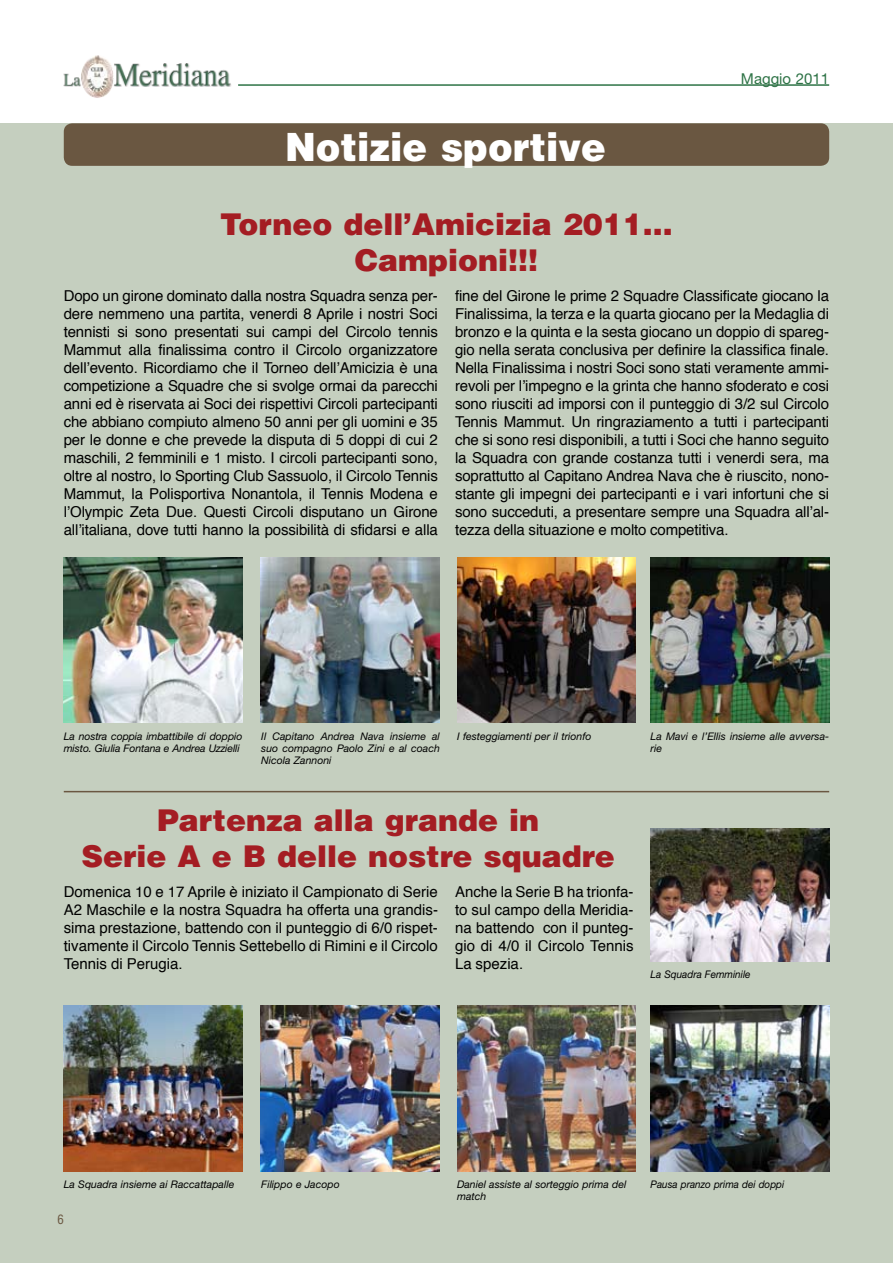
<style>
.page{position:relative;width:893px;height:1263px;background:#fff}
.page>*{position:absolute;margin:0;border:0;box-sizing:border-box;transform-origin:0 0}
.t1{font:900 39px "Helvetica";color:#fff;scale:.95 1}
.t2{font:900 30px/36px "Helvetica";color:#a41d23;text-align:center}
.t3{font:15px/18px "Helvetica";letter-spacing:-.01em;color:#000;text-align:justify}
.t4{font:15px "Helvetica Neue";color:#2e7346}
.t5{font:condensed 12.75px "Helvetica";color:#6a5741}
.t6{font:italic 10.5px/12px "Helvetica Neue";color:#000}
.t7{font:italic 10.5px "Helvetica Neue";color:#000;scale:.95 1}
</style>
<div class="page">
<div style="left:0;top:123px;width:892px;height:1140px;background:#c5cfbf"></div>
<img style="left:114px;top:63px;width:117px;height:24px">
<img style="left:63px;top:73px;width:18px;height:14px">
<img style="left:81px;top:55px;width:33px;height:43px">
<hr style="left:238px;top:84px;width:591px;height:2px;background:#2e7346">
<div style="left:64px;top:123px;width:765px;height:43px;background:#6a5741;border-radius:9px"></div>
<img style="left:457px;top:557px;width:179px;height:166px">
<img style="left:260px;top:557px;width:179px;height:166px">
<img style="left:651px;top:557px;width:178px;height:166px">
<img style="left:64px;top:557px;width:178px;height:166px">
<img style="left:457px;top:1005px;width:179px;height:166px">
<img style="left:260px;top:1005px;width:179px;height:166px">
<img style="left:651px;top:1005px;width:178px;height:166px">
<img style="left:64px;top:1005px;width:178px;height:166px">
<hr style="left:64px;top:791px;width:765px;height:1px;background:#6a5741">
<img style="left:651px;top:828px;width:178px;height:133px">
<h1 class="t1" style="left:285px;top:122px;width:339px">Notizie sportive</h1>
<h2 class="t2" style="left:220px;top:205px;width:454px">Torneo dell’Amicizia 2011...<br>Campioni!!!</h2>
<p class="t4" style="left:741px;top:70px;width:90px">Maggio 2011</p>
<p class="t3" style="left:64px;top:286px;width:376px">Dopo un girone dominato dalla nostra Squadra senza per&shy;dere nemmeno una partita, venerdi 8 Aprile i nostri Soci tennisti si sono presentati sui campi del Circolo tennis Mammut alla finalissima contro il Circolo organizzatore dell’evento. Ricordiamo che il Torneo dell’Amicizia è una competizione a Squadre che si svolge ormai da parecchi anni ed è riservata ai Soci dei rispettivi Circoli partecipanti che abbiano compiuto almeno 50 anni per gli uomini e 35 per le donne e che prevede la disputa di 5 doppi di cui 2 maschili, 2 femminili e 1 misto. I circoli partecipanti sono, oltre al nostro, lo Sporting Club Sassuolo, il Circolo Tennis Mammut, la Polisportiva Nonantola, il Tennis Modena e l’Olympic Zeta Due. Questi Circoli disputano un Girone all’italiana, dove tutti hanno la possibilità di sfidarsi e alla</p>
<p class="t3" style="left:455px;top:286px;width:376px">fine del Girone le prime 2 Squadre Classificate giocano la Finalissima, la terza e la quarta giocano per la Medaglia di bronzo e la quinta e la sesta giocano un doppio di spareg&shy;gio nella serata conclusiva per definire la classifica finale.<br>Nella Finalissima i nostri Soci sono stati veramente ammi&shy;revoli per l’impegno e la grinta che hanno sfoderato e cosi sono riusciti ad imporsi con il punteggio di 3/2 sul Circolo Tennis Mammut. Un ringraziamento a tutti i partecipanti che si sono resi disponibili, a tutti i Soci che hanno seguito la Squadra con grande costanza tutti i venerdi sera, ma soprattutto al Capitano Andrea Nava che è riuscito, nono&shy;stante gli impegni dei partecipanti e i vari infortuni che si sono succeduti, a presentare sempre una Squadra all’al&shy;tezza della situazione e molto competitiva.</p>
<p class="t6" style="left:64px;top:730px;width:180px">La nostra coppia imbattibile di doppio misto. Giulia Fontana e Andrea Uzzielli</p>
<p class="t6" style="left:261px;top:730px;width:180px">Il Capitano Andrea Nava insieme al</p>
<p class="t6" style="left:457px;top:730px;width:136px">I festeggiamenti per il trionfo</p>
<p class="t6" style="left:261px;top:742px;width:180px">suo compagno Paolo Zini e al coach<br>Nicola Zannoni</p>
<p class="t6" style="left:651px;top:730px;width:180px">La Mavi e l’Ellis insieme alle avversa&shy;rie</p>
<h2 class="t2" style="left:81px;top:801px;width:535px">Partenza alla grande in<br>Serie A e B delle nostre squadre</h2>
<p class="t3" style="left:64px;top:882px;width:376px">Domenica 10 e 17 Aprile è iniziato il Campionato di Serie A2 Maschile e la nostra Squadra ha offerta una grandis&shy;sima prestazione, battendo con il punteggio di 6/0 rispet&shy;tivamente il Circolo Tennis Settebello di Rimini e il Circolo Tennis di Perugia.</p>
<p class="t3" style="left:455px;top:882px;width:180px">Anche la Serie B ha trionfa&shy;to sul campo della Meridia&shy;na battendo con il punteg&shy;gio di 4/0 il Circolo Tennis La spezia.</p>
<p class="t7" style="left:651px;top:968px;width:107px">La Squadra Femminile</p>
<p class="t6" style="left:64px;top:1178px;width:172px">La Squadra insieme ai Raccattapalle</p>
<p class="t6" style="left:261px;top:1178px;width:80px">Filippo e Jacopo</p>
<p class="t7" style="left:651px;top:1178px;width:142px">Pausa pranzo prima dei doppi</p>
<p class="t6" style="left:457px;top:1178px;width:171px">Daniel assiste al sorteggio prima del match</p>
<p class="t5" style="left:57px;top:1211px;width:8px">6</p>
</div>
